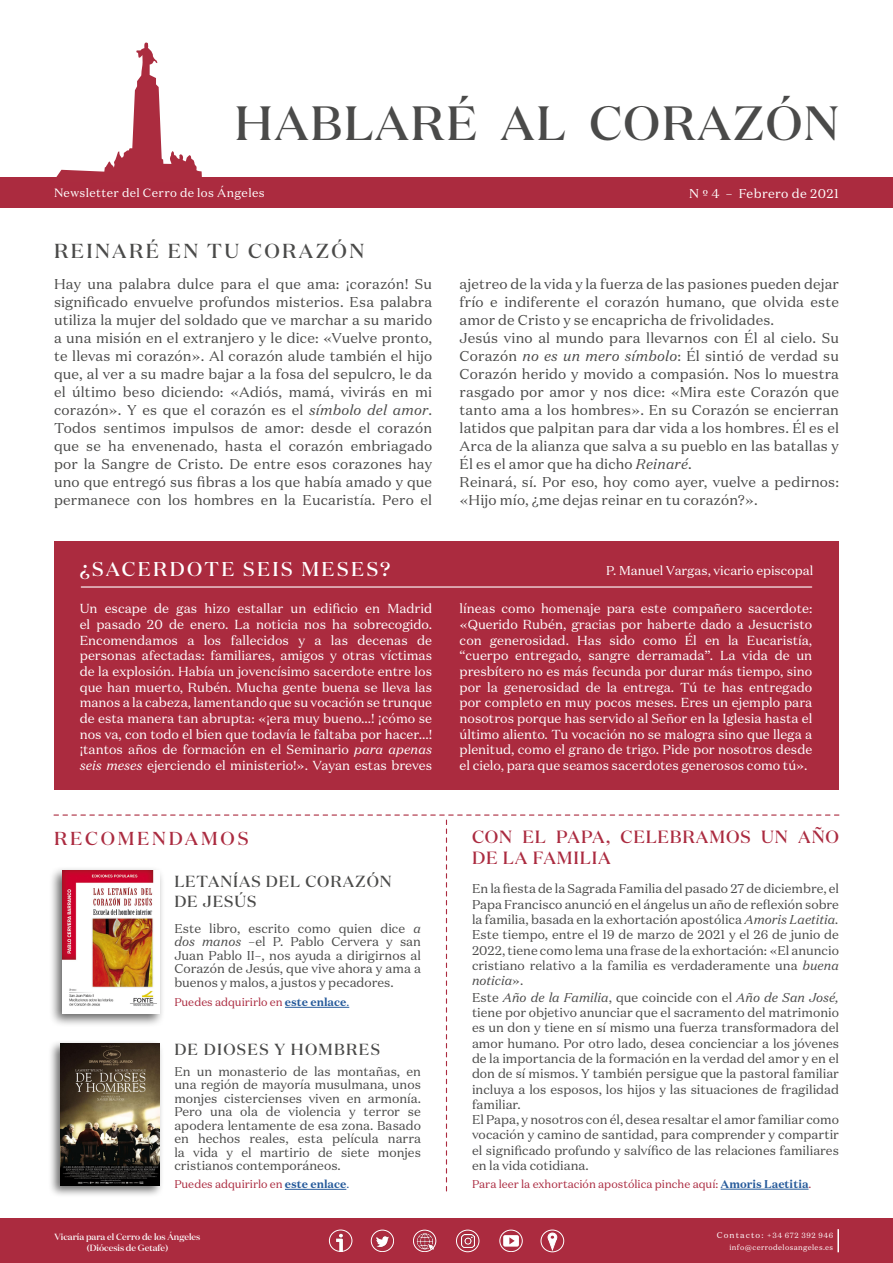
<style>
.page{position:relative;width:893px;height:1263px;background:#fff}
.page>*{position:absolute;margin:0;border:0;box-sizing:border-box;transform-origin:0 0}
.t1{font:500 48px "Domaine Display";letter-spacing:.03em;color:#4a4a49}
.t2{font:500 20.25px "Domaine Display";letter-spacing:.12em;color:#4a4a49}
.t3{font:500 19.95px "Domaine Display";letter-spacing:.12em;color:#fff}
.t4{font:500 18.75px "Domaine Display";letter-spacing:.15em;color:#ab2b40}
.t5{font:500 17.7px/21.3px "Domaine Display";letter-spacing:.05em;color:#ab2b40}
.t6{font:500 16.05px/19.5px "Domaine Display";letter-spacing:.06em;color:#4a4a49}
.t7{font:500 16.05px "Domaine Display";letter-spacing:.08em;color:#4a4a49}
.t8{font:14.25px/18px "Domaine Text";letter-spacing:.01em;color:#4a4a49;text-align:justify}
.t9{font:13.05px/15.6px "Domaine Text";color:#fff;text-align:justify}
.t10{font:12.75px/15.3px "Domaine Text";color:#4a4a49;text-align:justify}
.t11{font:12.75px "Domaine Text";color:#fff}
.t12{font:12.75px "Domaine Text";letter-spacing:.03em;color:#fff}
.t13{font:12px "Domaine Text";letter-spacing:.03em;color:#fff}
.t14{font:11.25px "Domaine Text";color:#ab2b40}
.t15{font:11.25px "Domaine Text";color:#ab2b41}
.t16{font:500 9px/10.8px "Domaine Display";color:#fff;text-align:center}
.t17{font:7.5px/11.2px "Domaine Text";letter-spacing:.05em;color:#fff;text-align:right}
.s1{font-style:italic}
.s2{color:#ab2b41}
.s3{font-weight:700;color:#275b9b}
.s4{color:#275b9b}
.s5{font-size:8.25px}
</style>
<div class="page">
<div style="left:0;top:177px;width:893px;height:30px;background:#ab2b3f"></div>
<div style="left:54px;top:541px;width:785px;height:249px;background:#ab2b3f"></div>
<svg style="left:56px;top:42px;width:146px;height:135px"></svg>
<svg style="left:54px;top:814px;width:785px;height:377px"></svg>
<hr style="left:81px;top:586px;width:731px;height:2px;background:#fff">
<div style="left:0;top:1218px;width:893px;height:45px;background:#ab2b3f"></div>
<div style="left:48px;top:1039px;width:115px;height:159px;background:#000;opacity:.58"></div>
<img style="left:61px;top:1043px;width:99px;height:142px">
<div style="left:500px;top:1230px;width:23px;height:22px;border:1px solid #fff;border-radius:50%"></div>
<div style="left:503px;top:1235px;width:16px;height:11px;background:#fff;border-radius:2px"></div>
<svg style="left:509px;top:1237px;width:6px;height:7px"></svg>
<div style="left:371px;top:1230px;width:23px;height:22px;border:1px solid #fff;border-radius:50%"></div>
<img style="left:373px;top:1232px;width:19px;height:18px">
<div style="left:456px;top:1230px;width:23px;height:22px;border:1px solid #fff;border-radius:50%"></div>
<svg style="left:461px;top:1235px;width:13px;height:12px"></svg>
<div style="left:329px;top:1230px;width:23px;height:22px;border:1px solid #fff;border-radius:50%"></div>
<img style="left:330px;top:1231px;width:21px;height:21px">
<hr style="left:837px;top:1229px;width:2px;height:23px;background:#fff">
<img style="left:416px;top:1232px;width:18px;height:18px">
<div style="left:413px;top:1230px;width:23px;height:22px;border:1px solid #fff;border-radius:50%"></div>
<div style="left:541px;top:1230px;width:23px;height:22px;border:1px solid #fff;border-radius:50%"></div>
<svg style="left:548px;top:1233px;width:9px;height:17px"></svg>
<hr style="left:285px;top:1007px;width:64px;height:1px;background:#275b9b">
<div style="left:49px;top:866px;width:115px;height:160px;background:#000;opacity:.6"></div>
<img style="left:62px;top:871px;width:98px;height:142px">
<h1 class="t1" style="left:235px;top:93px;width:606px">HABLARÉ AL CORAZÓN</h1>
<p class="t13" style="left:54px;top:186px;width:212px">Newsletter del Cerro de los Ángeles</p>
<p class="t12" style="left:689px;top:185px;width:151px">N º 4 – Febrero de 2021</p>
<h2 class="t2" style="left:54px;top:238px;width:312px">REINARÉ EN TU CORAZÓN</h2>
<p class="t8" style="left:54px;top:274px;width:380px">Hay una palabra dulce para el que ama: ¡corazón! Su significado envuelve profundos misterios. Esa palabra utiliza la mujer del soldado que ve marchar a su marido a una misión en el extranjero y le dice: «Vuelve pronto, te llevas mi corazón». Al corazón alude también el hijo que, al ver a su madre bajar a la fosa del sepulcro, le da el último beso diciendo: «Adiós, mamá, vivirás en mi corazón». Y es que el corazón es el <span class="s1">símbolo del amor</span>.<br>Todos sentimos impulsos de amor: desde el corazón que se ha envenenado, hasta el corazón embriagado por la Sangre de Cristo. De entre esos corazones hay uno que entregó sus fibras a los que había amado y que permanece con los hombres en la Eucaristía. Pero el</p>
<p class="t8" style="left:460px;top:274px;width:381px;text-align:left">ajetreo de la vida y la fuerza de las pasiones pueden dejar frío e indiferente el corazón humano, que olvida este amor de Cristo y se encapricha de frivolidades.<br>Jesús vino al mundo para llevarnos con Él al cielo. Su Corazón <span class="s1">no es un mero símbolo</span>: Él sintió de verdad su Corazón herido y movido a compasión. Nos lo muestra rasgado por amor y nos dice: «Mira este Corazón que tanto ama a los hombres». En su Corazón se encierran latidos que palpitan para dar vida a los hombres. Él es el Arca de la alianza que salva a su pueblo en las batallas y Él es el amor que ha dicho <span class="s1">Reinaré</span>.<br>Reinará, sí. Por eso, hoy como ayer, vuelve a pedirnos: «Hijo mío, ¿me dejas reinar en tu corazón?».</p>
<h3 class="t3" style="left:80px;top:556px;width:312px">¿SACERDOTE SEIS MESES?</h3>
<p class="t9" style="left:80px;top:601px;width:354px">Un escape de gas hizo estallar un edificio en Madrid el pasado 20 de enero. La noticia nos ha sobrecogido.<br>Encomendamos a los fallecidos y a las decenas de personas afectadas: familiares, amigos y otras víctimas de la explosión. Había un jovencísimo sacerdote entre los que han muerto, Rubén. Mucha gente buena se lleva las manos a la cabeza, lamentando que su vocación se trunque de esta manera tan abrupta: «¡era muy bueno...! ¡cómo se nos va, con todo el bien que todavía le faltaba por hacer...! ¡tantos años de formación en el Seminario <span class="s1">para apenas seis meses</span> ejerciendo el ministerio!». Vayan estas breves</p>
<p class="t9" style="left:460px;top:601px;width:354px">líneas como homenaje para este compañero sacerdote: «Querido Rubén, gracias por haberte dado a Jesucristo con generosidad. Has sido como Él en la Eucaristía, “cuerpo entregado, sangre derramada”. La vida de un presbítero no es más fecunda por durar más tiempo, sino por la generosidad de la entrega. Tú te has entregado por completo en muy pocos meses. Eres un ejemplo para nosotros porque has servido al Señor en la Iglesia hasta el último aliento. Tu vocación no se malogra sino que llega a plenitud, como el grano de trigo. Pide por nosotros desde el cielo, para que seamos sacerdotes generosos como tú».</p>
<p class="t11" style="left:606px;top:563px;width:209px">P. Manuel Vargas, vicario episcopal</p>
<h3 class="t4" style="left:54px;top:826px;width:196px">RECOMENDAMOS</h3>
<p class="t6" style="left:174px;top:872px;width:219px">LETANÍAS DEL CORAZÓN<br>DE JESÚS</p>
<p class="t10" style="left:174px;top:921px;width:248px;line-height:13.5px">Este libro, escrito como quien dice <span class="s1">a dos manos</span> –el P. Pablo Cervera y san Juan Pablo II–, nos ayuda a dirigirnos al Corazón de Jesús, que vive ahora y ama a buenos y malos, a justos y pecadores.</p>
<p class="t14" style="left:174px;top:995px;width:176px">Puedes adquirirlo <span class="s2">en</span> <span class="s3">este enlace</span><span class="s4">.</span></p>
<p class="t7" style="left:174px;top:1039px;width:207px">DE DIOSES Y HOMBRES</p>
<p class="t10" style="left:174px;top:1064px;width:248px;line-height:13.5px">En un monasterio de las montañas, en una región de mayoría musulmana, unos monjes cistercienses viven en armonía.<br>Pero una ola de violencia y terror se apodera lentamente de esa zona. Basado en hechos reales, esta película narra la vida y el martirio de siete monjes cristianos contemporáneos.</p>
<p class="t14" style="left:174px;top:1177px;width:176px">Puedes adquirirlo en <span class="s3">este enlace</span><span class="s4">.</span></p>
<p class="t16" style="left:55px;top:1231px;width:147px">Vicaría para el Cerro de los Ángeles (Diócesis de Getafe)</p>
<h3 class="t5" style="left:472px;top:826px;width:368px">CON EL PAPA, CELEBRAMOS UN AÑO<br>DE LA FAMILIA</h3>
<p class="t10" style="left:472px;top:881px;width:368px">En la fiesta de la Sagrada Familia del pasado 27 de diciembre, el Papa Francisco anunció en el ángelus un año de reflexión sobre la familia, basada en la exhortación apostólica <span class="s1">Amoris Laetitia.<br></span>Este tiempo, entre el 19 de marzo de 2021 y el 26 de junio de 2022, tiene como lema una frase de la exhortación: «El anuncio cristiano relativo a la familia es verdaderamente una <span class="s1">buena noticia</span>».</p>
<p class="t10" style="left:472px;top:989px;width:369px;text-align:left">Este <span class="s1">Año de la Familia</span>, que coincide con el <span class="s1">Año de San José, </span>tiene por objetivo anunciar que el sacramento del matrimonio es un don y tiene en sí mismo una fuerza transformadora del amor humano. Por otro lado, desea concienciar a los jóvenes de la importancia de la formación en la verdad del amor y en el don de sí mismos. Y también persigue que la pastoral familiar incluya a los esposos, los hijos y las situaciones de fragilidad familiar.<br>El Papa, y nosotros con él, desea resaltar el amor familiar como vocación y camino de santidad, para comprender y compartir el significado profundo y salvífico de las relaciones familiares en la vida cotidiana.</p>
<p class="t15" style="left:472px;top:1177px;width:341px">Para leer la exhortación apostólica pinche aquí: <span class="s3">Amoris Laetitia</span>.</p>
<p class="t17" style="left:717px;top:1230px;width:118px"><span class="s5">Contacto:</span> +34 672 392 946 info@cerrodelosangeles.es</p>
</div>
